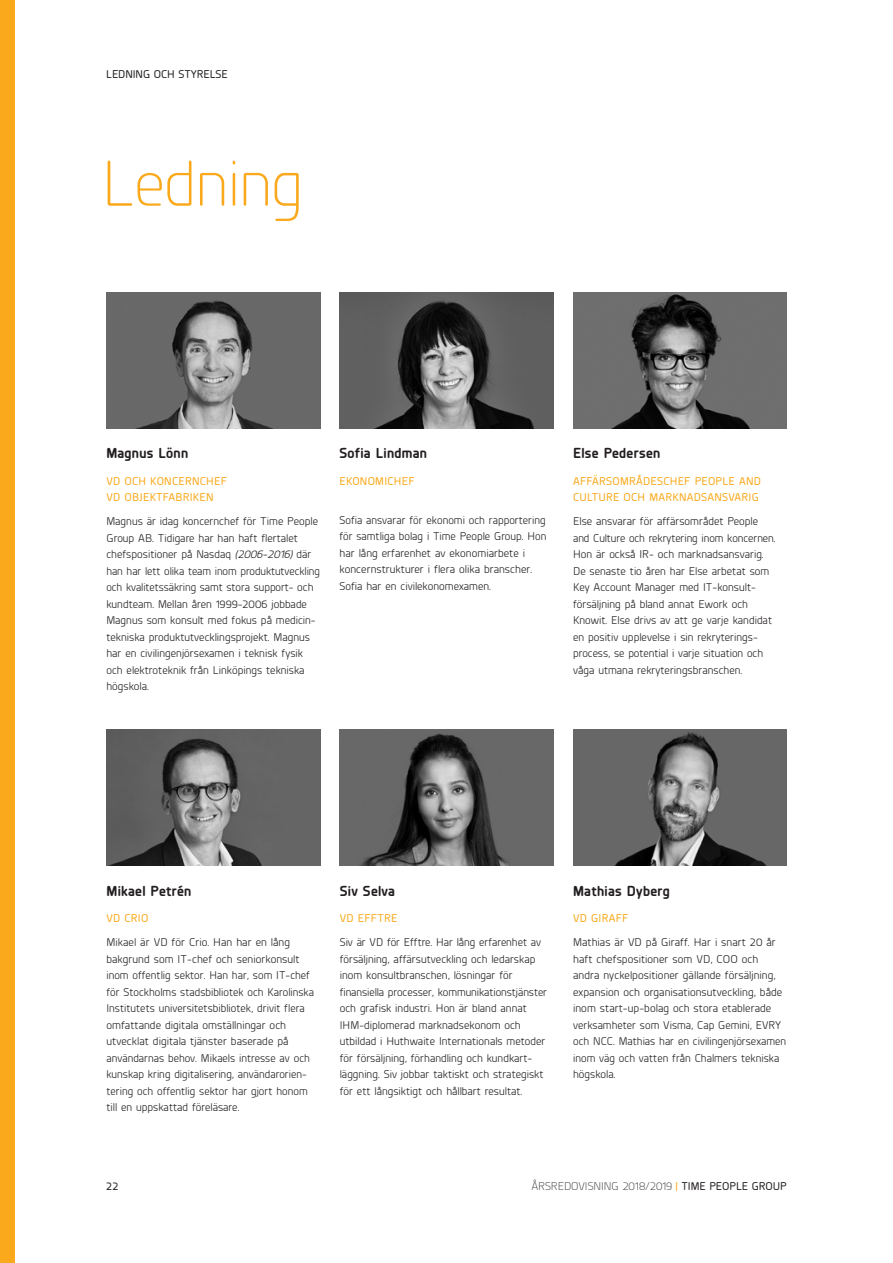
<style>
.page{position:relative;width:893px;height:1263px;background:#fff}
.page>*{position:absolute;margin:0;border:0;box-sizing:border-box;transform-origin:0 0}
.t1{font:300 64.5px "Planer";letter-spacing:-.015em;color:#f9a91b}
.t2{font:700 14.55px "Planer";letter-spacing:.02em;color:#231f20}
.t3{font:11.25px/16.5px "Planer";letter-spacing:.005em;color:#231f20}
.t4{font:500 11.25px/16.5px "Planer";letter-spacing:.02em;color:#f9a91b}
.t5{font:300 11.25px "Planer";letter-spacing:-.005em;color:#231f20}
.t6{font:500 11.25px "Planer";letter-spacing:-.005em;color:#231f20}
.s1{font-style:italic}
.s2{font-weight:500;color:#f9a91b}
.s3{font-weight:500}
</style>
<div class="page">
<div style="left:0;top:0;width:15px;height:1263px;background:#f9a91b"></div>
<img style="left:106px;top:729px;width:214px;height:136px">
<img style="left:339px;top:729px;width:214px;height:136px">
<img style="left:573px;top:292px;width:214px;height:136px">
<img style="left:106px;top:292px;width:214px;height:136px">
<img style="left:339px;top:292px;width:214px;height:136px">
<img style="left:573px;top:729px;width:214px;height:136px">
<p class="t6" style="left:106px;top:66px;width:123px">LEDNING OCH STYRELSE</p>
<p class="t1" style="left:101px;top:143px;width:204px">Ledning</p>
<p class="t2" style="left:106px;top:443px;width:83px">Magnus Lönn</p>
<p class="t4" style="left:106px;top:472px;width:122px">VD OCH KONCERNCHEF</p>
<p class="t4" style="left:106px;top:488px;width:109px">VD OBJEKTFABRIKEN</p>
<p class="t3" style="left:106px;top:513px;width:215px">Magnus är idag koncernchef för Time People Group AB. Tidigare har han haft flertalet chefspositioner på Nasdaq <span class="s1">(2006-2016)</span> där han har lett olika team inom produktutveckling och kvalitetssäkring samt stora support- och kundteam. Mellan åren 1999-2006 jobbade Magnus som konsult med fokus på medicin&shy;tekniska produktutvecklingsprojekt. Magnus har en civilingenjörsexamen i teknisk fysik och elektroteknik från Linköpings tekniska högskola.</p>
<p class="t2" style="left:339px;top:443px;width:89px">Sofia Lindman</p>
<p class="t4" style="left:339px;top:472px;width:77px">EKONOMICHEF</p>
<p class="t3" style="left:339px;top:511px;width:208px">Sofia ansvarar för ekonomi och rapportering för samtliga bolag i Time People Group. Hon har lång erfarenhet av ekonomiarbete i koncernstrukturer i flera olika branscher.</p>
<p class="t3" style="left:339px;top:577px;width:153px">Sofia har en civilekonomexamen.</p>
<p class="t2" style="left:573px;top:443px;width:89px">Else Pedersen</p>
<p class="t4" style="left:573px;top:472px;width:189px">AFFÄRSOMRÅDESCHEF PEOPLE AND<br>CULTURE OCH MARKNADSANSVARIG</p>
<p class="t3" style="left:573px;top:513px;width:204px">Else ansvarar för affärsområdet People and Culture och rekrytering inom koncernen.<br>Hon är också IR- och marknadsansvarig.<br>De senaste tio åren har Else arbetat som Key Account Manager med IT-konsult&shy;försäljning på bland annat Ework och Knowit. Else drivs av att ge varje kandidat en positiv upplevelse i sin rekryterings&shy;process, se potential i varje situation och våga utmana rekryteringsbranschen.</p>
<p class="t2" style="left:106px;top:880px;width:86px">Mikael Petrén</p>
<p class="t4" style="left:106px;top:909px;width:43px">VD CRIO</p>
<p class="t3" style="left:106px;top:934px;width:209px">Mikael är VD för Crio. Han har en lång bakgrund som IT-chef och seniorkonsult inom offentlig sektor. Han har, som IT-chef för Stockholms stadsbibliotek och Karolinska Institutets universitetsbibliotek, drivit flera omfattande digitala omställningar och utvecklat digitala tjänster baserade på användarnas behov. Mikaels intresse av och kunskap kring digitalisering, användarorien&shy;tering och offentlig sektor har gjort honom till en uppskattad föreläsare.</p>
<p class="t2" style="left:340px;top:880px;width:57px">Siv Selva</p>
<p class="t4" style="left:340px;top:909px;width:59px">VD EFFTRE</p>
<p class="t3" style="left:340px;top:934px;width:203px">Siv är VD för Efftre. Har lång erfarenhet av försäljning, affärsutveckling och ledarskap</p>
<p class="t3" style="left:340px;top:967px;width:209px">inom konsultbranschen, lösningar för finansiella processer, kommunikationstjänster och grafisk industri. Hon är bland annat IHM-diplomerad marknadsekonom och utbildad i Huthwaite Internationals metoder för försäljning, förhandling och kundkart&shy;läggning. Siv jobbar taktiskt och strategiskt för ett långsiktigt och hållbart resultat.</p>
<p class="t2" style="left:573px;top:880px;width:98px">Mathias Dyberg</p>
<p class="t4" style="left:573px;top:909px;width:57px">VD GIRAFF</p>
<p class="t3" style="left:573px;top:934px;width:204px">Mathias är VD på Giraff. Har i snart 20 år</p>
<p class="t3" style="left:573px;top:950px;width:214px">haft chefspositioner som VD, COO och andra nyckelpositioner gällande försäljning, expansion och organisationsutveckling, både inom start-up-bolag och stora etablerade verksamheter som Visma, Cap Gemini, EVRY och NCC. Mathias har en civilingenjörsexamen inom väg och vatten från Chalmers tekniska högskola.</p>
<p class="t6" style="left:106px;top:1178px;width:14px">22</p>
<p class="t5" style="left:531px;top:1179px;width:257px">ÅRSREDOVISNING 2018/2019 <span class="s2">|</span> <span class="s3">TIME PEOPLE GROUP</span></p>
</div>
